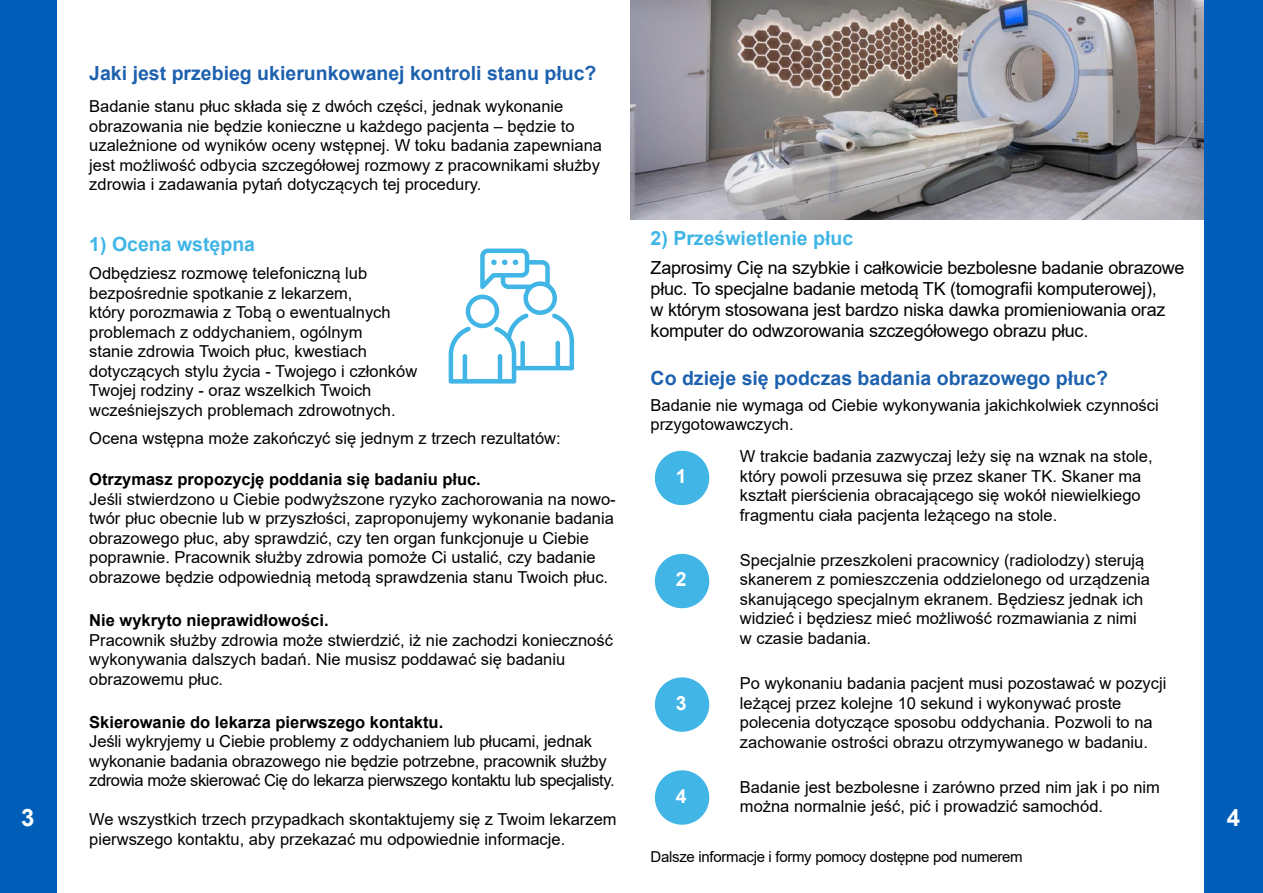
<style>
.page{position:relative;width:1263px;height:893px;background:#fff}
.page>*{position:absolute;margin:0;border:0;box-sizing:border-box;transform-origin:0 0}
.t1{font:700 24px "Arial";color:#fff}
.t2{font:700 19.5px "Arial";color:#1d61ae}
.t3{font:700 19.5px "Arial";color:#40b5e6}
.t4{font:700 19.5px "Arial";color:#fff}
.t5{font:18px/21px "Arial";letter-spacing:-.015em;color:#000}
.t6{font:16.5px/19.5px "Arial";color:#000}
.t7{font:700 16.5px "Arial";color:#000}
.t8{font:15px "Arial";letter-spacing:-.02em;color:#000}
</style>
<div class="page">
<img style="left:631px;top:0;width:573px;height:220px">
<div style="left:0;top:0;width:57px;height:893px;background:#005eb8"></div>
<div style="left:1204px;top:0;width:59px;height:893px;background:#005eb8"></div>
<svg style="left:449px;top:249px;width:125px;height:135px"></svg>
<svg style="left:655px;top:451px;width:54px;height:54px"></svg>
<svg style="left:655px;top:554px;width:54px;height:54px"></svg>
<svg style="left:655px;top:677px;width:54px;height:55px"></svg>
<svg style="left:655px;top:770px;width:54px;height:55px"></svg>
<p class="t2" style="left:89px;top:60px;width:509px">Jaki jest przebieg ukierunkowanej kontroli stanu płuc?</p>
<p class="t6" style="left:89px;top:97px;width:514px">Badanie stanu płuc składa się z dwóch części, jednak wykonanie obrazowania nie będzie konieczne u każdego pacjenta – będzie to uzależnione od wyników oceny wstępnej. W toku badania zapewniana jest możliwość odbycia szczegółowej rozmowy z pracownikami służby zdrowia i zadawania pytań dotyczących tej procedury.</p>
<p class="t3" style="left:651px;top:224px;width:204px">2) Prześwietlenie płuc</p>
<p class="t5" style="left:651px;top:257px;width:535px">Zaprosimy Cię na szybkie i całkowicie bezbolesne badanie obrazowe płuc. To specjalne badanie metodą TK (tomografii komputerowej),<br>w którym stosowana jest bardzo niska dawka promieniowania oraz komputer do odwzorowania szczegółowego obrazu płuc.</p>
<p class="t2" style="left:651px;top:364px;width:459px">Co dzieje się podczas badania obrazowego płuc?</p>
<p class="t6" style="left:651px;top:395px;width:510px">Badanie nie wymaga od Ciebie wykonywania jakichkolwiek czynności przygotowawczych.</p>
<p class="t6" style="left:740px;top:447px;width:414px">W trakcie badania zazwyczaj leży się na wznak na stole, który powoli przesuwa się przez skaner TK. Skaner ma kształt pierścienia obracającego się wokół niewielkiego fragmentu ciała pacjenta leżącego na stole.</p>
<p class="t6" style="left:740px;top:550px;width:411px">Specjalnie przeszkoleni pracownicy (radiolodzy) sterują skanerem z pomieszczenia oddzielonego od urządzenia skanującego specjalnym ekranem. Będziesz jednak ich widzieć i będziesz mieć możliwość rozmawiania z nimi w czasie badania.</p>
<p class="t6" style="left:740px;top:673px;width:428px">Po wykonaniu badania pacjent musi pozostawać w pozycji leżącej przez kolejne 10 sekund i wykonywać proste polecenia dotyczące sposobu oddychania. Pozwoli to na zachowanie ostrości obrazu otrzymywanego w badaniu.</p>
<p class="t6" style="left:740px;top:777px;width:422px">Badanie jest bezbolesne i zarówno przed nim jak i po nim można normalnie jeść, pić i prowadzić samochód.</p>
<p class="t3" style="left:89px;top:231px;width:167px">1) Ocena wstępna</p>
<p class="t6" style="left:89px;top:263px;width:329px">Odbędziesz rozmowę telefoniczną lub bezpośrednie spotkanie z lekarzem,<br>który porozmawia z Tobą o ewentualnych problemach z oddychaniem, ogólnym<br>stanie zdrowia Twoich płuc, kwestiach dotyczących stylu życia - Twojego i członków Twojej rodziny - oraz wszelkich Twoich wcześniejszych problemach zdrowotnych.</p>
<p class="t6" style="left:89px;top:428px;width:473px">Ocena wstępna może zakończyć się jednym z trzech rezultatów:</p>
<p class="t7" style="left:89px;top:468px;width:393px">Otrzymasz propozycję poddania się badaniu płuc.</p>
<p class="t6" style="left:89px;top:489px;width:528px">Jeśli stwierdzono u Ciebie podwyższone ryzyko zachorowania na nowo&shy;twór płuc obecnie lub w przyszłości, zaproponujemy wykonanie badania obrazowego płuc, aby sprawdzić, czy ten organ funkcjonuje u Ciebie poprawnie. Pracownik służby zdrowia pomoże Ci ustalić, czy badanie obrazowe będzie odpowiednią metodą sprawdzenia stanu Twoich płuc.</p>
<p class="t7" style="left:89px;top:609px;width:241px">Nie wykryto nieprawidłowości.</p>
<p class="t6" style="left:89px;top:630px;width:525px">Pracownik służby zdrowia może stwierdzić, iż nie zachodzi konieczność wykonywania dalszych badań. Nie musisz poddawać się badaniu obrazowemu płuc.</p>
<p class="t7" style="left:89px;top:710px;width:355px">Skierowanie do lekarza pierwszego kontaktu.</p>
<p class="t6" style="left:89px;top:732px;width:527px">Jeśli wykryjemy u Ciebie problemy z oddychaniem lub płucami, jednak wykonanie badania obrazowego nie będzie potrzebne, pracownik służby zdrowia może skierować Cię do lekarza pierwszego kontaktu lub specjalisty.</p>
<p class="t6" style="left:89px;top:810px;width:529px">We wszystkich trzech przypadkach skontaktujemy się z Twoim lekarzem pierwszego kontaktu, aby przekazać mu odpowiednie informacje.</p>
<p class="t4" style="left:676px;top:463px;width:12px">1</p>
<p class="t4" style="left:676px;top:566px;width:12px">2</p>
<p class="t4" style="left:676px;top:689px;width:12px">3</p>
<p class="t4" style="left:676px;top:782px;width:12px">4</p>
<h1 class="t1" style="left:21px;top:801px;width:15px">3</h1>
<h1 class="t1" style="left:1227px;top:801px;width:15px">4</h1>
<p class="t8" style="left:651px;top:846px;width:374px">Dalsze informacje i formy pomocy dostępne pod numerem</p>
</div>
